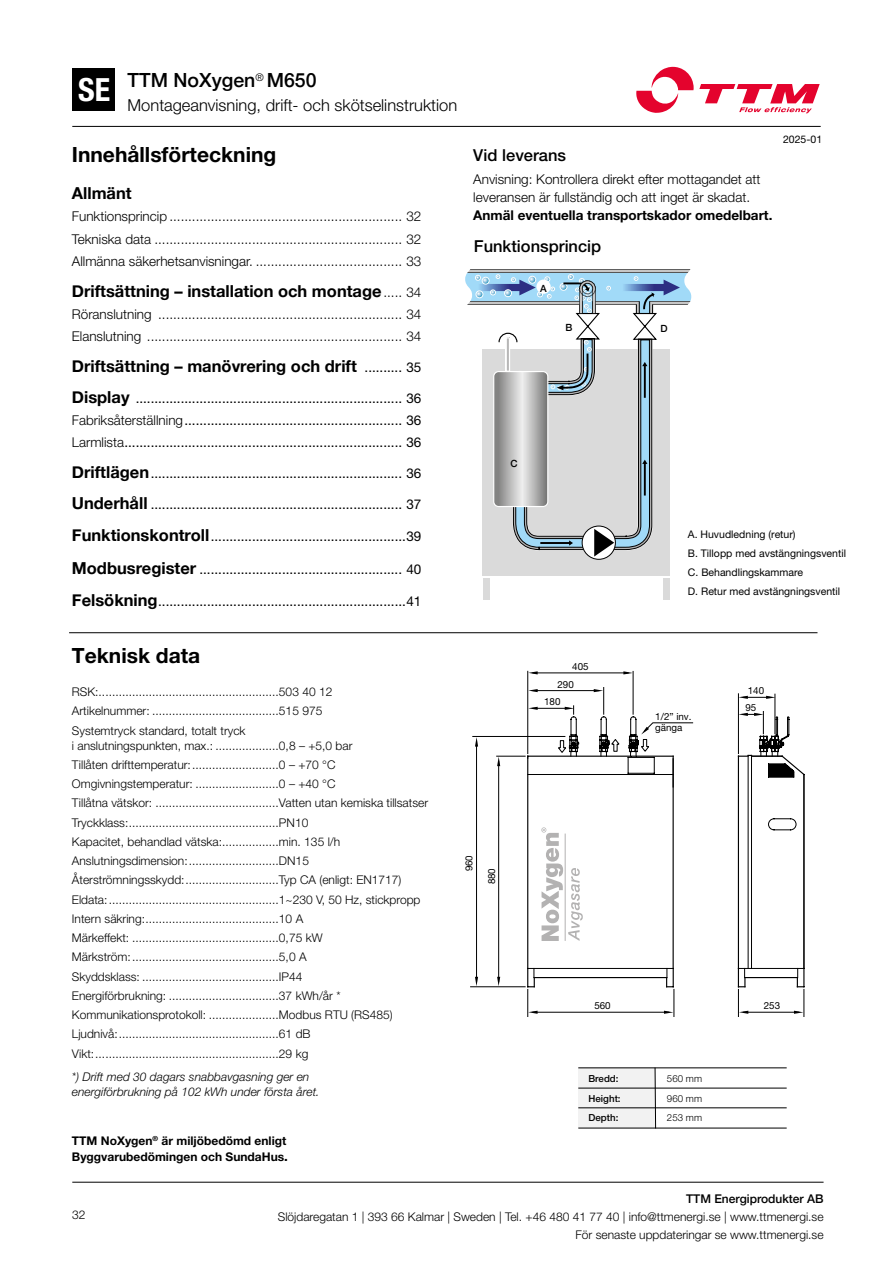
<style>
.page{position:relative;width:893px;height:1263px;background:#fff}
.page>*{position:absolute;margin:0;border:0;box-sizing:border-box;transform-origin:0 0}
.t1{font:700 21px "Helvetica Neue LT Pro";color:#000}
.t2{font:500 19.5px "Helvetica Neue";color:#000}
.t3{font:700 16.5px "Helvetica Neue";color:#000}
.t4{font:300 16.5px "Helvetica Neue LT Pro";color:#000}
.t5{font:500 16.5px "Helvetica Neue LT Std";color:#000}
.t6{font:13.5px/22.2px "Helvetica Neue LT Pro";color:#000;text-align:justify}
.t7{font:300 13.5px/22.2px "Helvetica Neue LT Pro";color:#000}
.t8{font:700 13.5px "Helvetica Neue LT Pro";color:#000}
.t9{font:300 12px/19.2px "Helvetica Neue LT Pro";color:#000}
.t10{font:italic 300 12px/15px "Helvetica Neue LT Pro";color:#000}
.t11{font:700 12px/16.5px "Helvetica Neue LT Pro";color:#000}
.t12{font:500 12px "Helvetica Neue";color:#000}
.t13{font:300 12px "Helvetica Neue LT Pro";color:#000}
.t14{font:10.5px/19px "Helvetica Neue LT Pro";color:#000}
.t15{font:500 9.9px "Helvetica Neue";color:#000}
.t16{font:9.75px/16.5px "Helvetica Neue LT Pro";color:#000}
.t17{font:500 9.75px "Helvetica Neue LT Std";letter-spacing:.005em;color:#000}
.t18{font:300 9.75px "Helvetica Neue LT Pro";letter-spacing:.005em;color:#000}
.s1{font-family:"Helvetica Neue LT Pro";font-weight:700;font-stretch:condensed;font-size:31.95px;color:#fff}
.s2{font-family:"Helvetica Neue LT Pro";font-weight:300;font-size:13.5px}
.s3{font-family:"Helvetica Neue LT Pro";font-weight:400;font-size:13.5px}
.s4{font-family:"Helvetica Neue";font-weight:700;font-size:16.5px}
.s5{font-weight:300}
.s6{font-size:13.5px}
</style>
<div class="page">
<hr style="left:69px;top:632px;width:748px;height:1px;background:#000">
<div style="left:482px;top:349px;width:188px;height:227px;background:#dadada"></div>
<div style="left:483px;top:578px;width:6px;height:22px;background:#dadada"></div>
<div style="left:663px;top:578px;width:6px;height:22px;background:#dadada"></div>
<svg style="left:582px;top:526px;width:33px;height:33px"></svg>
<div style="left:582px;top:526px;width:34px;height:34px;border:1px solid #000;border-radius:50%"></div>
<svg style="left:465px;top:269px;width:226px;height:287px"></svg>
<div style="left:536px;top:280px;width:15px;height:14px;background:#fff;border-radius:50%"></div>
<div style="left:578px;top:1068px;width:77px;height:60px;background:#f2f2f2"></div>
<hr style="left:578px;top:1128px;width:209px;height:1px;background:#000">
<hr style="left:578px;top:1088px;width:209px;height:1px;background:#000">
<hr style="left:578px;top:1107px;width:209px;height:1px;background:#000">
<hr style="left:578px;top:1067px;width:209px;height:1px;background:#000">
<svg style="left:655px;top:1067px;width:1px;height:62px"></svg>
<hr style="left:528px;top:756px;width:145px;height:1px;background:#000">
<hr style="left:527px;top:756px;width:1px;height:212px;background:#000">
<hr style="left:528px;top:968px;width:145px;height:1px;background:#000">
<hr style="left:673px;top:756px;width:1px;height:212px;background:#000">
<hr style="left:528px;top:774px;width:145px;height:1px;background:#000">
<hr style="left:534px;top:977px;width:133px;height:1px;background:#000">
<hr style="left:533px;top:708px;width:35px;height:1px;background:#000">
<hr style="left:527px;top:671px;width:1px;height:82px;background:#000">
<hr style="left:633px;top:671px;width:1px;height:43px;background:#000">
<hr style="left:533px;top:690px;width:65px;height:1px;background:#000">
<hr style="left:775px;top:694px;width:1px;height:40px;background:#000">
<hr style="left:738px;top:694px;width:1px;height:59px;background:#000">
<hr style="left:471px;top:986px;width:54px;height:1px;background:#000">
<hr style="left:498px;top:761px;width:1px;height:220px;background:#000">
<hr style="left:533px;top:1012px;width:136px;height:1px;background:#000">
<svg style="left:527px;top:968px;width:11px;height:49px"></svg>
<svg style="left:528px;top:689px;width:10px;height:3px"></svg>
<svg style="left:738px;top:696px;width:37px;height:3px"></svg>
<svg style="left:528px;top:707px;width:10px;height:3px"></svg>
<svg style="left:497px;top:756px;width:31px;height:10px"></svg>
<svg style="left:497px;top:977px;width:3px;height:9px"></svg>
<svg style="left:664px;top:968px;width:11px;height:49px"></svg>
<hr style="left:473px;top:736px;width:92px;height:1px;background:#000">
<hr style="left:476px;top:742px;width:1px;height:239px;background:#000">
<svg style="left:475px;top:737px;width:3px;height:9px"></svg>
<svg style="left:475px;top:977px;width:3px;height:9px"></svg>
<hr style="left:533px;top:673px;width:95px;height:1px;background:#000">
<svg style="left:528px;top:671px;width:10px;height:3px"></svg>
<svg style="left:623px;top:671px;width:10px;height:3px"></svg>
<svg style="left:738px;top:711px;width:67px;height:306px"></svg>
<svg style="left:558px;top:687px;width:135px;height:100px"></svg>
<svg style="left:541px;top:827px;width:42px;height:114px"></svg>
<div style="left:73px;top:68px;width:42px;height:43px;background:#000"></div>
<svg style="left:636px;top:67px;width:184px;height:46px"></svg>
<hr style="left:72px;top:126px;width:749px;height:1px;background:#000">
<hr style="left:72px;top:1182px;width:752px;height:1px;background:#000">
<h2 class="t2" style="left:78px;top:64px;width:240px"><span class="s1">SE</span> TTM NoXygen<sup>®</sup> M650</h2>
<h3 class="t4" style="left:128px;top:95px;width:331px">Montageanvisning, drift- och skötselinstruktion</h3>
<h1 class="t1" style="left:72px;top:142px;width:206px">Innehållsförteckning</h1>
<h3 class="t3" style="left:72px;top:180px;width:61px">Allmänt</h3>
<p class="t7" style="left:72px;top:205px;width:351px;text-align:justify">Funktionsprincip .............................................................. 32<br>Tekniska data .................................................................. 32<br>Allmänna säkerhetsanvisningar. ....................................... 33</p>
<h3 class="t3" style="left:72px;top:278px;width:351px">Driftsättning – installation och montage<span class="s2">..... 34</span></h3>
<p class="t7" style="left:72px;top:303px;width:351px">Röranslutning ................................................................. 34<br>Elanslutning .................................................................... 34</p>
<h3 class="t3" style="left:72px;top:353px;width:351px">Driftsättning – manövrering och drift <span class="s3">.......... 35</span></h3>
<p class="t6" style="left:72px;top:387px;width:351px"><span class="s4">Display</span> ....................................................................... 36<br><span class="s5">Fabriksåterställning</span>.......................................................... 36<br><span class="s5">Larmlista</span>.......................................................................... 36</p>
<p class="t6" style="left:72px;top:462px;width:351px"><span class="s4">Driftlägen</span>................................................................... 36</p>
<p class="t6" style="left:72px;top:493px;width:351px"><span class="s4">Underhåll</span> ................................................................... 37</p>
<p class="t6" style="left:72px;top:525px;width:351px"><span class="s4">Funktionskontroll</span>....................................................39</p>
<p class="t6" style="left:72px;top:558px;width:351px"><span class="s4">Modbusregister</span> ...................................................... 40</p>
<p class="t6" style="left:72px;top:590px;width:351px"><span class="s4">Felsökning</span>..................................................................41</p>
<h1 class="t1" style="left:72px;top:643px;width:130px">Teknisk data</h1>
<p class="t9" style="left:72px;top:682px;width:262px">RSK:......................................................503 40 12<br>Artikelnummer: ......................................515 975<br>Systemtryck standard, totalt tryck</p>
<p class="t9" style="left:72px;top:735px;width:358px">i anslutningspunkten, max.: ...................0,8 – +5,0 bar<br>Tillåten drifttemperatur:..........................0 – +70 °C Omgivningstemperatur: .........................0 – +40 °C<br>Tillåtna vätskor: .....................................Vatten utan kemiska tillsatser Tryckklass:.............................................PN10<br>Kapacitet, behandlad vätska:.................min. 135 l/h Anslutningsdimension:...........................DN15<br>Återströmningsskydd:............................Typ CA (enligt: EN1717)<br>Eldata:...................................................1~230 V, 50 Hz, stickpropp Intern säkring:........................................10 A<br>Märkeffekt: ............................................0,75 kW Märkström:............................................5,0 A<br>Skyddsklass: .........................................IP44<br>Energiförbrukning: .................................37 kWh/år * Kommunikationsprotokoll: .....................Modbus RTU (RS485)<br>Ljudnivå:................................................61 dB<br>Vikt:. .......................................................29 kg</p>
<p class="t10" style="left:72px;top:1069px;width:249px">*) Drift med 30 dagars snabbavgasning ger en energiförbrukning på 102 kWh under första året.</p>
<p class="t11" style="left:72px;top:1132px;width:218px">TTM NoXygen<sup>®</sup> är miljöbedömd enligt<br>Byggvarubedömingen och SundaHus<span class="s6">.</span></p>
<h3 class="t5" style="left:473px;top:146px;width:94px">Vid leverans</h3>
<p class="t7" style="left:473px;top:170px;width:289px;line-height:18px">Anvisning: Kontrollera direkt efter mottagandet att leveransen är fullständig och att inget är skadat.</p>
<p class="t8" style="left:473px;top:206px;width:301px">Anmäl eventuella transportskador omedelbart.</p>
<h3 class="t5" style="left:474px;top:236px;width:129px">Funktionsprincip</h3>
<p class="t14" style="left:783px;top:130px;width:41px">2025-01</p>
<p class="t15" style="left:540px;top:280px;width:8px">A</p>
<p class="t15" style="left:566px;top:319px;width:8px">B</p>
<p class="t15" style="left:661px;top:320px;width:9px">D</p>
<p class="t15" style="left:510px;top:456px;width:9px">C</p>
<p class="t16" style="left:461px;top:871px;width:18px;rotate:-90deg">960</p>
<p class="t16" style="left:483px;top:884px;width:18px;rotate:-90deg">880</p>
<p class="t16" style="left:572px;top:658px;width:18px">405</p>
<p class="t16" style="left:557px;top:676px;width:18px">290</p>
<p class="t16" style="left:544px;top:694px;width:18px">180</p>
<p class="t14" style="left:688px;top:524px;width:160px">A. Huvudledning (retur)<br>B. Tillopp med avstängningsventil<br>C. Behandlingskammare<br>D. Retur med avstängningsventil</p>
<p class="t16" style="left:655px;top:710px;width:38px;line-height:11.7px">1/2” inv. gänga</p>
<p class="t16" style="left:745px;top:682px;width:20px">140<br>95</p>
<p class="t16" style="left:594px;top:997px;width:18px">560</p>
<p class="t16" style="left:764px;top:997px;width:18px">253</p>
<p class="t17" style="left:588px;top:1073px;width:32px">Bredd:</p>
<p class="t18" style="left:667px;top:1073px;width:37px">560 mm</p>
<p class="t17" style="left:588px;top:1092px;width:34px">Height:</p>
<p class="t18" style="left:667px;top:1092px;width:37px">960 mm</p>
<p class="t17" style="left:588px;top:1112px;width:32px">Depth:</p>
<p class="t18" style="left:667px;top:1111px;width:37px">253 mm</p>
<p class="t13" style="left:72px;top:1207px;width:15px">32</p>
<p class="t12" style="left:686px;top:1189px;width:139px">TTM Energiprodukter AB</p>
<p class="t9" style="left:278px;top:1208px;width:547px;line-height:17.7px;text-align:right">Slöjdaregatan 1 | 393 66 Kalmar | Sweden | Tel. +46 480 41 77 40 | info@ttmenergi.se | www.ttmenergi.se<br>För senaste uppdateringar se www.ttmenergi.se</p>
</div>
